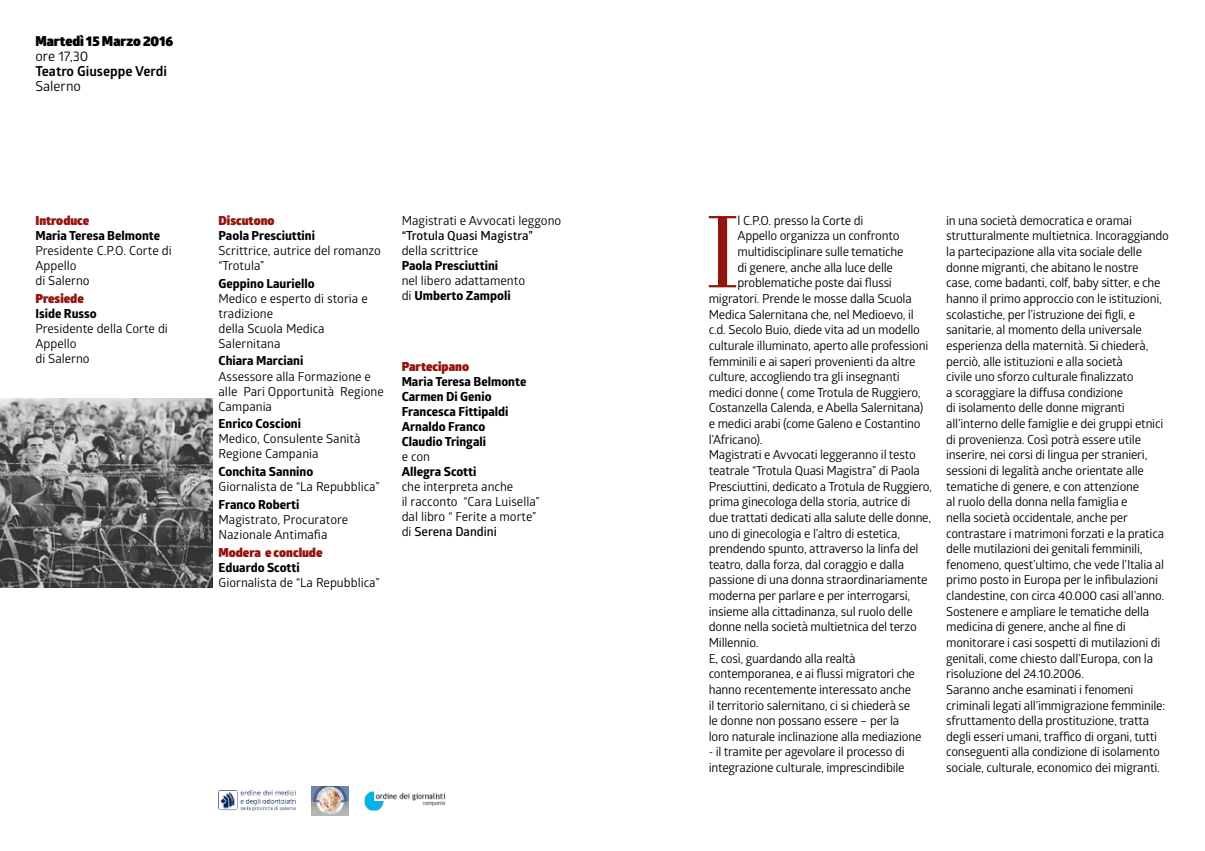
<style>
.page{position:relative;width:1205px;height:851px;background:#fff}
.page>*{position:absolute;margin:0;border:0;box-sizing:border-box;transform-origin:0 0}
.t1{font:300 101.75px "AT Our Bodoni";color:#94150d}
.t2{font:700 13.75px "Glober";color:#000}
.t3{font:900 13.75px "Glober";color:#000}
.t4{font:13.75px "Glober";color:#000}
.t5{font:12.5px/15.6px "Glober";letter-spacing:-.02em;color:#000}
.t6{font:12.5px/15px "Glober";color:#000}
.t7{font:700 12.5px/15px "Globerx";color:#000}
.t8{font:900 12.5px "Glober";color:#94150d}
.t9{font:600 12.5px "Glober";color:#000}
.s1{font-family:"Glober";font-weight:400}
.s2{font-weight:600}
</style>
<div class="page">
<img style="left:219px;top:790px;width:76px;height:20px">
<img style="left:365px;top:791px;width:80px;height:19px">
<img style="left:311px;top:786px;width:38px;height:29px">
<img style="left:0;top:398px;width:213px;height:189px">
<p class="t3" style="left:35px;top:30px;width:139px">Martedì 15 Marzo 2016</p>
<p class="t4" style="left:35px;top:46px;width:55px">ore 17,30</p>
<p class="t2" style="left:35px;top:61px;width:133px">Teatro Giuseppe Verdi</p>
<p class="t4" style="left:35px;top:76px;width:47px">Salerno</p>
<p class="t8" style="left:35px;top:211px;width:55px">Introduce</p>
<p class="t7" style="left:35px;top:228px;width:126px">Maria Teresa Belmonte</p>
<p class="t6" style="left:35px;top:242px;width:138px">Presidente C.P.O. Corte di<br>Appello<br>di Salerno</p>
<p class="t8" style="left:35px;top:288px;width:50px">Presiede</p>
<p class="t7" style="left:35px;top:305px;width:63px">Iside Russo</p>
<p class="t6" style="left:35px;top:320px;width:134px">Presidente della Corte di<br>Appello<br>di Salerno</p>
<p class="t8" style="left:219px;top:211px;width:58px">Discutono</p>
<p class="t7" style="left:219px;top:228px;width:98px">Paola Presciuttini</p>
<p class="t6" style="left:219px;top:242px;width:164px">Scrittrice, autrice del romanzo “Trotula”</p>
<p class="t7" style="left:219px;top:275px;width:98px">Geppino Lauriello</p>
<p class="t6" style="left:219px;top:290px;width:151px">Medico e esperto di storia e tradizione<br>della Scuola Medica<br>Salernitana</p>
<p class="t7" style="left:219px;top:353px;width:86px">Chiara Marciani</p>
<p class="t6" style="left:219px;top:368px;width:167px">Assessore alla Formazione e alle Pari Opportunità Regione<br>Campania</p>
<p class="t7" style="left:219px;top:416px;width:84px">Enrico Coscioni</p>
<p class="t6" style="left:219px;top:431px;width:144px">Medico, Consulente Sanità<br>Regione Campania</p>
<p class="t7" style="left:219px;top:464px;width:96px">Conchita Sannino</p>
<p class="t6" style="left:219px;top:478px;width:163px">Giornalista de “La Repubblica”</p>
<p class="t7" style="left:219px;top:497px;width:82px">Franco Roberti</p>
<p class="t6" style="left:219px;top:511px;width:131px">Magistrato, Procuratore<br>Nazionale Antimafia</p>
<p class="t8" style="left:219px;top:542px;width:105px">Modera e conclude</p>
<p class="t7" style="left:219px;top:559px;width:83px">Eduardo Scotti</p>
<p class="t6" style="left:219px;top:574px;width:163px">Giornalista de “La Repubblica”</p>
<p class="t6" style="left:402px;top:212px;width:161px">Magistrati e Avvocati leggono</p>
<p class="t9" style="left:402px;top:226px;width:133px">“Trotula Quasi Magistra”</p>
<p class="t6" style="left:402px;top:242px;width:78px">della scrittrice</p>
<p class="t7" style="left:402px;top:258px;width:98px">Paola Presciuttini</p>
<p class="t6" style="left:402px;top:272px;width:125px">nel libero adattamento</p>
<p class="t7" style="left:402px;top:288px;width:111px"><span class="s1">di</span> Umberto Zampoli</p>
<p class="t8" style="left:402px;top:357px;width:69px">Partecipano</p>
<p class="t7" style="left:402px;top:374px;width:126px">Maria Teresa Belmonte<br>Carmen Di Genio<br>Francesca Fittipaldi<br>Arnaldo Franco<br>Claudio Tringali</p>
<p class="t5" style="left:402px;top:448px;width:30px">e con</p>
<p class="t7" style="left:402px;top:464px;width:76px">Allegra Scotti</p>
<p class="t6" style="left:402px;top:478px;width:140px">che interpreta anche<br>il racconto “Cara Luisella” dal libro “ Ferite a morte” di <span class="s2">Serena Dandini</span></p>
<h1 class="t1" style="left:705px;top:193px;width:35px">I</h1>
<p class="t5" style="left:737px;top:212px;width:127px">l C.P.O. presso la Corte di</p>
<p class="t5" style="left:737px;top:227px;width:163px">Appello organizza un confronto</p>
<p class="t5" style="left:737px;top:243px;width:167px">multidisciplinare sulle tematiche</p>
<p class="t5" style="left:737px;top:259px;width:157px">di genere, anche alla luce delle</p>
<p class="t5" style="left:737px;top:274px;width:156px">problematiche poste dai flussi</p>
<p class="t5" style="left:709px;top:290px;width:204px">migratori. Prende le mosse dalla Scuola</p>
<p class="t5" style="left:709px;top:306px;width:206px">Medica Salernitana che, nel Medioevo, il</p>
<p class="t5" style="left:709px;top:321px;width:213px">c.d. Secolo Buio, diede vita ad un modello</p>
<p class="t5" style="left:709px;top:337px;width:221px">culturale illuminato, aperto alle professioni</p>
<p class="t5" style="left:709px;top:352px;width:208px">femminili e ai saperi provenienti da altre</p>
<p class="t5" style="left:709px;top:368px;width:192px">culture, accogliendo tra gli insegnanti</p>
<p class="t5" style="left:709px;top:384px;width:213px">medici donne ( come Trotula de Ruggiero,</p>
<p class="t5" style="left:709px;top:399px;width:216px">Costanzella Calenda, e Abella Salernitana)</p>
<p class="t5" style="left:709px;top:415px;width:213px">e medici arabi (come Galeno e Costantino</p>
<p class="t5" style="left:709px;top:431px;width:55px">l’Africano).</p>
<p class="t5" style="left:709px;top:446px;width:209px">Magistrati e Avvocati leggeranno il testo</p>
<p class="t5" style="left:709px;top:462px;width:213px">teatrale “Trotula Quasi Magistra” di Paola</p>
<p class="t5" style="left:709px;top:477px;width:225px">Presciuttini, dedicato a Trotula de Ruggiero,</p>
<p class="t5" style="left:709px;top:493px;width:203px">prima ginecologa della storia, autrice di</p>
<p class="t5" style="left:709px;top:509px;width:224px">due trattati dedicati alla salute delle donne,</p>
<p class="t5" style="left:709px;top:524px;width:193px">uno di ginecologia e l’altro di estetica,</p>
<p class="t5" style="left:709px;top:540px;width:211px">prendendo spunto, attraverso la linfa del</p>
<p class="t5" style="left:709px;top:556px;width:197px">teatro, dalla forza, dal coraggio e dalla</p>
<p class="t5" style="left:709px;top:571px;width:220px">passione di una donna straordinariamente</p>
<p class="t5" style="left:709px;top:587px;width:203px">moderna per parlare e per interrogarsi,</p>
<p class="t5" style="left:709px;top:602px;width:205px">insieme alla cittadinanza, sul ruolo delle</p>
<p class="t5" style="left:709px;top:618px;width:209px">donne nella società multietnica del terzo</p>
<p class="t5" style="left:709px;top:634px;width:51px">Millennio.</p>
<p class="t5" style="left:709px;top:649px;width:148px">E, così, guardando alla realtà</p>
<p class="t5" style="left:709px;top:665px;width:208px">contemporanea, e ai flussi migratori che</p>
<p class="t5" style="left:709px;top:681px;width:204px">hanno recentemente interessato anche</p>
<p class="t5" style="left:709px;top:696px;width:203px">il territorio salernitano, ci si chiederà se</p>
<p class="t5" style="left:709px;top:712px;width:192px">le donne non possano essere – per la</p>
<p class="t5" style="left:709px;top:727px;width:214px">loro naturale inclinazione alla mediazione</p>
<p class="t5" style="left:709px;top:743px;width:197px">- il tramite per agevolare il processo di integrazione culturale, imprescindibile</p>
<p class="t5" style="left:946px;top:212px;width:224px">in una società democratica e oramai strutturalmente multietnica. Incoraggiando la partecipazione alla vita sociale delle donne migranti, che abitano le nostre<br>case, come badanti, colf, baby sitter, e che hanno il primo approccio con le istituzioni, scolastiche, per l’istruzione dei figli, e sanitarie, al momento della universale esperienza della maternità. Si chiederà, perciò, alle istituzioni e alla società<br>civile uno sforzo culturale finalizzato<br>a scoraggiare la diffusa condizione<br>di isolamento delle donne migranti all’interno delle famiglie e dei gruppi etnici di provenienza. Così potrà essere utile inserire, nei corsi di lingua per stranieri, sessioni di legalità anche orientate alle tematiche di genere, e con attenzione<br>al ruolo della donna nella famiglia e<br>nella società occidentale, anche per contrastare i matrimoni forzati e la pratica delle mutilazioni dei genitali femminili, fenomeno, quest’ultimo, che vede l’Italia al primo posto in Europa per le infibulazioni clandestine, con circa 40.000 casi all’anno.<br>Sostenere e ampliare le tematiche della medicina di genere, anche al fine di monitorare i casi sospetti di mutilazioni di genitali, come chiesto dall’Europa, con la risoluzione del 24.10.2006.<br>Saranno anche esaminati i fenomeni criminali legati all’immigrazione femminile: sfruttamento della prostituzione, tratta degli esseri umani, traffico di organi, tutti conseguenti alla condizione di isolamento sociale, culturale, economico dei migranti.</p>
</div>
